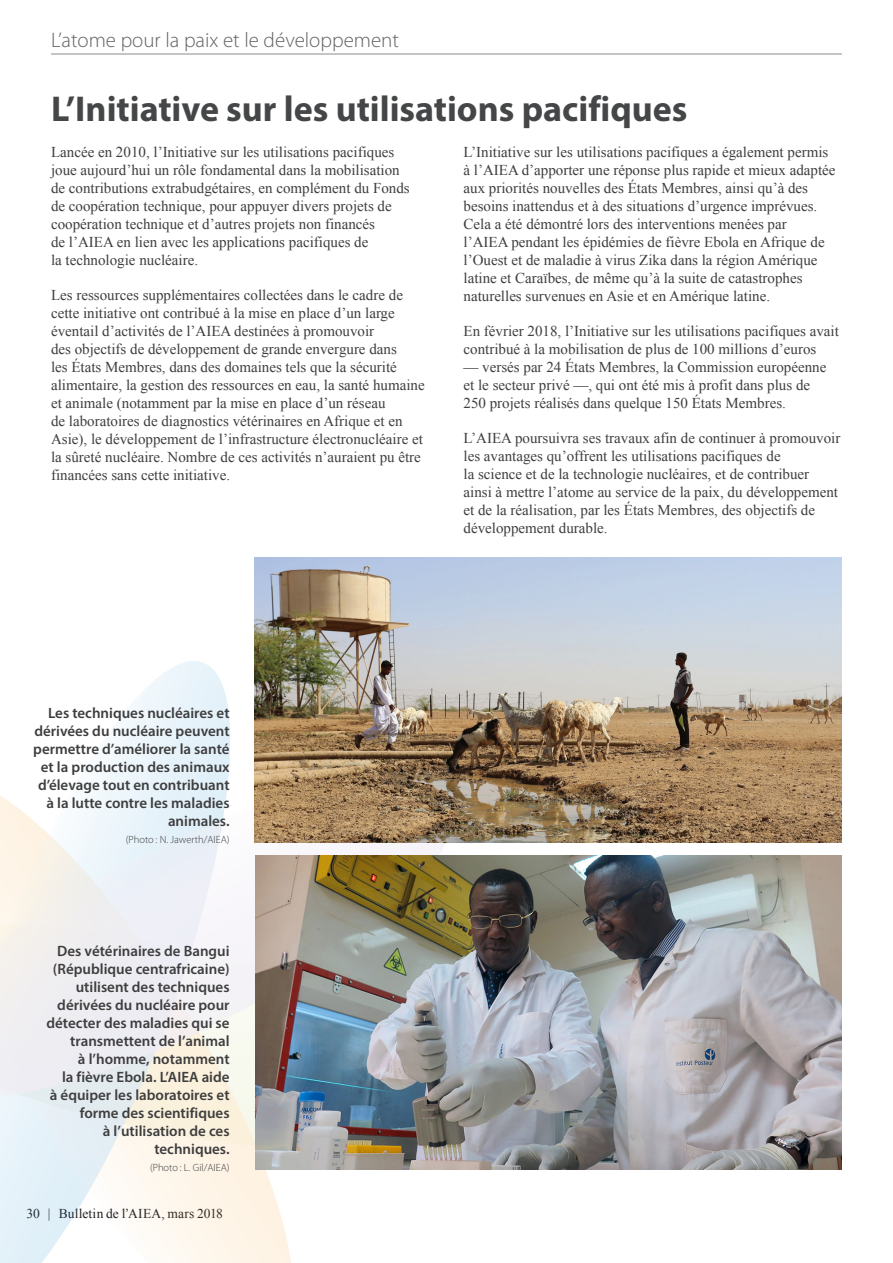
<style>
.page{position:relative;width:893px;height:1263px;background:#fff}
.page>*{position:absolute;margin:0;border:0;box-sizing:border-box;transform-origin:0 0}
.Story_Title{font:700 36px "Myriad Pro";color:#454647}
.t1{font:300 21px "Myriad Pro";color:#636366}
.Body_Text{font:15px/18px "Times New Roman";color:#3e3e3f}
.Photo_caption{font:600 15px/18px "Myriad Pro";color:#3e3e3f;text-align:right}
.t2{font:13.5px "Times New Roman";letter-spacing:.01em;color:#231f20}
.Photo_credit{font:300 10.5px "Myriad Pro";color:#3e3e3f}
</style>
<div class="page">
<hr style="left:51px;top:54px;width:791px;height:1px;background:#636366">
<img style="left:0;top:661px;width:470px;height:602px">
<img style="left:255px;top:558px;width:587px;height:285px">
<img style="left:256px;top:856px;width:586px;height:313px">
<h2 class="t1" style="left:51px;top:28px;width:349px">L’atome pour la paix et le développement</h2>
<p class="Story_Title" style="left:51px;top:85px;width:638px">L’Initiative sur les utilisations pacifiques</p>
<p class="Body_Text" style="left:51px;top:143px;width:360px">Lancée en 2010, l’Initiative sur les utilisations pacifiques joue aujourd’hui un rôle fondamental dans la mobilisation de contributions extrabudgétaires, en complément du Fonds de coopération technique, pour appuyer divers projets de coopération technique et d’autres projets non financés<br>de l’AIEA en lien avec les applications pacifiques de<br>la technologie nucléaire.</p>
<p class="Body_Text" style="left:51px;top:286px;width:375px">Les ressources supplémentaires collectées dans le cadre de cette initiative ont contribué à la mise en place d’un large éventail d’activités de l’AIEA destinées à promouvoir<br>des objectifs de développement de grande envergure dans<br>les États Membres, dans des domaines tels que la sécurité alimentaire, la gestion des ressources en eau, la santé humaine et animale (notamment par la mise en place d’un réseau<br>de laboratoires de diagnostics vétérinaires en Afrique et en Asie), le développement de l’infrastructure électronucléaire et la sûreté nucléaire. Nombre de ces activités n’auraient pu être financées sans cette initiative.</p>
<p class="Body_Text" style="left:463px;top:143px;width:373px">L’Initiative sur les utilisations pacifiques a également permis à l’AIEA d’apporter une réponse plus rapide et mieux adaptée aux priorités nouvelles des États Membres, ainsi qu’à des besoins inattendus et à des situations d’urgence imprévues.<br>Cela a été démontré lors des interventions menées par l’AIEA pendant les épidémies de fièvre Ebola en Afrique de l’Ouest et de maladie à virus Zika dans la région Amérique latine et Caraïbes, de même qu’à la suite de catastrophes naturelles survenues en Asie et en Amérique latine.</p>
<p class="Body_Text" style="left:463px;top:322px;width:377px">En février 2018, l’Initiative sur les utilisations pacifiques avait contribué à la mobilisation de plus de 100 millions d’euros</p>
<p class="Body_Text" style="left:463px;top:358px;width:364px">— versés par 24 États Membres, la Commission européenne et le secteur privé —, qui ont été mis à profit dans plus de<br>250 projets réalisés dans quelque 150 États Membres.</p>
<p class="Body_Text" style="left:463px;top:429px;width:378px">L’AIEA poursuivra ses travaux afin de continuer à promouvoir les avantages qu’offrent les utilisations pacifiques de<br>la science et de la technologie nucléaires, et de contribuer ainsi à mettre l’atome au service de la paix, du développement et de la réalisation, par les États Membres, des objectifs de développement durable.</p>
<p class="Photo_caption" style="left:33px;top:703px;width:198px">Les techniques nucléaires et dérivées du nucléaire peuvent permettre d’améliorer la santé et la production des animaux d’élevage tout en contribuant à la lutte contre les maladies animales.</p>
<p class="Photo_credit" style="left:126px;top:833px;width:105px">(Photo : N. Jawerth/AIEA)</p>
<p class="Photo_caption" style="left:46px;top:941px;width:185px">Des vétérinaires de Bangui (République centrafricaine) utilisent des techniques dérivées du nucléaire pour détecter des maladies qui se transmettent de l’animal<br>à l’homme, notamment<br>la fièvre Ebola. L’AIEA aide<br>à équiper les laboratoires et forme des scientifiques<br>à l’utilisation de ces techniques.</p>
<p class="Photo_credit" style="left:150px;top:1161px;width:81px">(Photo : L. Gil/AIEA)</p>
<p class="t2" style="left:26px;top:1205px;width:198px">30 | Bulletin de l’AIEA, mars 2018</p>
</div>
